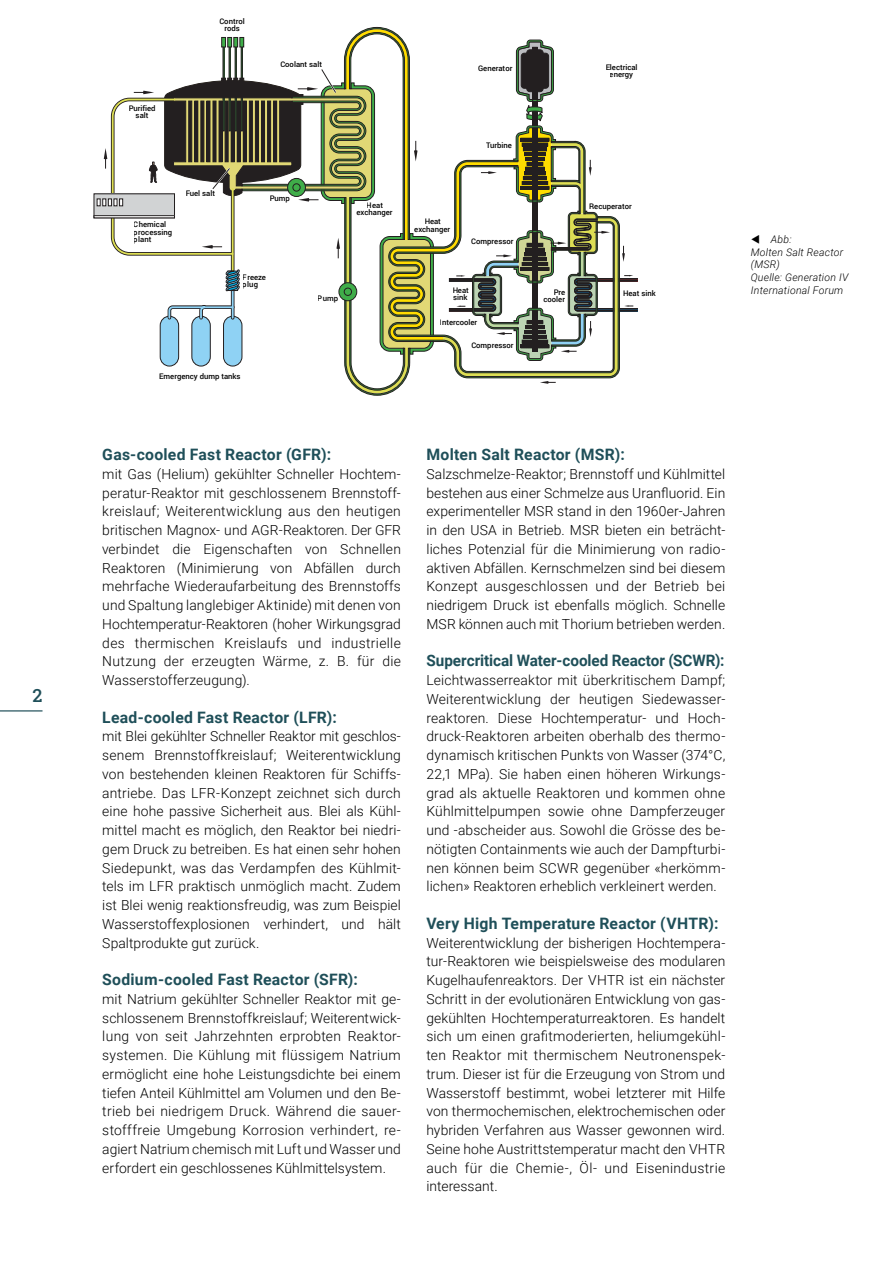
<style>
.page{position:relative;width:893px;height:1263px;background:#fff}
.page>*{position:absolute;margin:0;border:0;box-sizing:border-box;transform-origin:0 0}
.t1{font:500 18px "Roboto Slab";color:#1f4f59}
.t2{font:700 15.75px "Roboto";letter-spacing:.015em;color:#1f4f59}
.t3{font:700 15.75px "Roboto";letter-spacing:-.005em;color:#1f4f59}
.t4{font:300 13.8px/18.8px "Roboto";letter-spacing:.01em;color:#000;text-align:justify}
.t5{font:italic 300 10.5px/12.6px "Roboto";letter-spacing:.02em;color:#000}
.t6{font:500 7.65px/7.2px "Roboto";color:#000;text-align:center}
</style>
<div class="page">
<svg style="left:96px;top:196px;width:1px;height:19px"></svg>
<div style="left:94px;top:215px;width:81px;height:3px;border:1px solid #231f20"></div>
<svg style="left:97px;top:27px;width:541px;height:369px"></svg>
<hr style="left:0;top:710px;width:43px;height:1px;background:#1f4f59">
<h1 class="t1" style="left:33px;top:683px;width:11px">2</h1>
<p class="t6" style="left:128px;top:105px;width:29px">Purified salt</p>
<p class="t6" style="left:219px;top:18px;width:27px">Control rods</p>
<p class="t6" style="left:280px;top:60px;width:43px">Coolant salt</p>
<p class="t6" style="left:134px;top:221px;width:40px;text-align:left">Chemical processing plant</p>
<p class="t6" style="left:185px;top:189px;width:31px">Fuel salt</p>
<p class="t6" style="left:270px;top:194px;width:22px">Pump</p>
<p class="t6" style="left:243px;top:273px;width:25px;text-align:left">Freeze plug</p>
<p class="t6" style="left:159px;top:373px;width:83px">Emergency dump tanks</p>
<p class="t6" style="left:356px;top:201px;width:37px">Heat exchanger</p>
<p class="t6" style="left:318px;top:295px;width:22px">Pump</p>
<p class="t6" style="left:478px;top:65px;width:36px">Generator</p>
<p class="t6" style="left:605px;top:63px;width:34px">Electrical energy</p>
<p class="t6" style="left:486px;top:142px;width:28px">Turbine</p>
<p class="t6" style="left:414px;top:218px;width:37px">Heat exchanger</p>
<p class="t6" style="left:471px;top:237px;width:44px">Compressor</p>
<p class="t6" style="left:452px;top:286px;width:18px;text-align:left">Heat sink</p>
<p class="t6" style="left:440px;top:318px;width:39px">Intercooler</p>
<p class="t6" style="left:471px;top:341px;width:44px">Compressor</p>
<p class="t6" style="left:589px;top:202px;width:44px">Recuperator</p>
<p class="t6" style="left:543px;top:288px;width:23px;text-align:right">Pre cooler</p>
<p class="t6" style="left:623px;top:289px;width:34px">Heat sink</p>
<p class="t5" style="left:751px;top:233px;width:99px">▼ Abb:<br>Molten Salt Reactor (MSR)<br>Quelle: Generation IV<br>International Forum</p>
<p class="t2" style="left:102px;top:443px;width:230px">Gas-cooled Fast Reactor (GFR):</p>
<p class="t4" style="left:102px;top:464px;width:300px">mit Gas (Helium) gekühlter Schneller Hochtem&shy;peratur-Reaktor mit geschlossenem Brennstoff&shy;kreislauf; Weiterentwicklung aus den heutigen britischen Magnox- und AGR-Reaktoren. Der GFR verbindet die Eigenschaften von Schnellen Reaktoren (Minimierung von Abfällen durch mehrfache Wiederaufarbeitung des Brennstoffs und Spaltung langlebiger Aktinide) mit denen von Hochtemperatur-Reaktoren (hoher Wirkungsgrad des thermischen Kreislaufs und industrielle Nutzung der erzeugten Wärme, z. B. für die Wasserstofferzeugung).</p>
<p class="t2" style="left:102px;top:706px;width:236px">Lead-cooled Fast Reactor (LFR):</p>
<p class="t4" style="left:102px;top:726px;width:300px">mit Blei gekühlter Schneller Reaktor mit geschlos&shy;senem Brennstoffkreislauf; Weiterentwicklung von bestehenden kleinen Reaktoren für Schiffs&shy;antriebe. Das LFR-Konzept zeichnet sich durch eine hohe passive Sicherheit aus. Blei als Kühl&shy;mittel macht es möglich, den Reaktor bei niedri&shy;gem Druck zu betreiben. Es hat einen sehr hohen Siedepunkt, was das Verdampfen des Kühlmit&shy;tels im LFR praktisch unmöglich macht. Zudem ist Blei wenig reaktionsfreudig, was zum Beispiel Wasserstoffexplosionen verhindert, und hält Spaltprodukte gut zurück.</p>
<p class="t2" style="left:102px;top:968px;width:257px">Sodium-cooled Fast Reactor (SFR):</p>
<p class="t4" style="left:102px;top:989px;width:300px">mit Natrium gekühlter Schneller Reaktor mit ge&shy;schlossenem Brennstoffkreislauf; Weiterentwick&shy;lung von seit Jahrzehnten erprobten Reaktor&shy;systemen. Die Kühlung mit flüssigem Natrium ermöglicht eine hohe Leistungsdichte bei einem tiefen Anteil Kühlmittel am Volumen und den Be&shy;trieb bei niedrigem Druck. Während die sauer&shy;stofffreie Umgebung Korrosion verhindert, re&shy;agiert Natrium chemisch mit Luft und Wasser und erfordert ein geschlossenes Kühlmittelsystem.</p>
<p class="t2" style="left:426px;top:443px;width:200px">Molten Salt Reactor (MSR):</p>
<p class="t4" style="left:426px;top:464px;width:300px">Salzschmelze-Reaktor; Brennstoff und Kühlmittel bestehen aus einer Schmelze aus Uranfluorid. Ein experimenteller MSR stand in den 1960er-Jahren in den USA in Betrieb. MSR bieten ein beträcht&shy;liches Potenzial für die Minimierung von radio&shy;aktiven Abfällen. Kernschmelzen sind bei diesem Konzept ausgeschlossen und der Betrieb bei niedrigem Druck ist ebenfalls möglich. Schnelle MSR können auch mit Thorium betrieben werden.</p>
<p class="t3" style="left:426px;top:650px;width:299px">Supercritical Water-cooled Reactor (SCWR):</p>
<p class="t4" style="left:426px;top:670px;width:300px">Leichtwasserreaktor mit überkritischem Dampf; Weiterentwicklung der heutigen Siedewasser&shy;reaktoren. Diese Hochtemperatur- und Hoch&shy;druck-Reaktoren arbeiten oberhalb des thermo&shy;dynamisch kritischen Punkts von Wasser (374°C, 22,1 MPa). Sie haben einen höheren Wirkungs&shy;grad als aktuelle Reaktoren und kommen ohne Kühlmittelpumpen sowie ohne Dampferzeuger und -abscheider aus. Sowohl die Grösse des be&shy;nötigten Containments wie auch der Dampfturbi&shy;nen können beim SCWR gegenüber «herkömm&shy;lichen» Reaktoren erheblich verkleinert werden.</p>
<p class="t2" style="left:426px;top:912px;width:293px">Very High Temperature Reactor (VHTR):</p>
<p class="t4" style="left:426px;top:933px;width:300px">Weiterentwicklung der bisherigen Hochtempera&shy;tur-Reaktoren wie beispielsweise des modularen Kugelhaufenreaktors. Der VHTR ist ein nächster Schritt in der evolutionären Entwicklung von gas&shy;gekühlten Hochtemperaturreaktoren. Es handelt sich um einen grafitmoderierten, heliumgekühl&shy;ten Reaktor mit thermischem Neutronenspek&shy;trum. Dieser ist für die Erzeugung von Strom und Wasserstoff bestimmt, wobei letzterer mit Hilfe von thermochemischen, elektrochemischen oder hybriden Verfahren aus Wasser gewonnen wird.<br>Seine hohe Austrittstemperatur macht den VHTR auch für die Chemie-, Öl- und Eisenindustrie interessant.</p>
</div>
